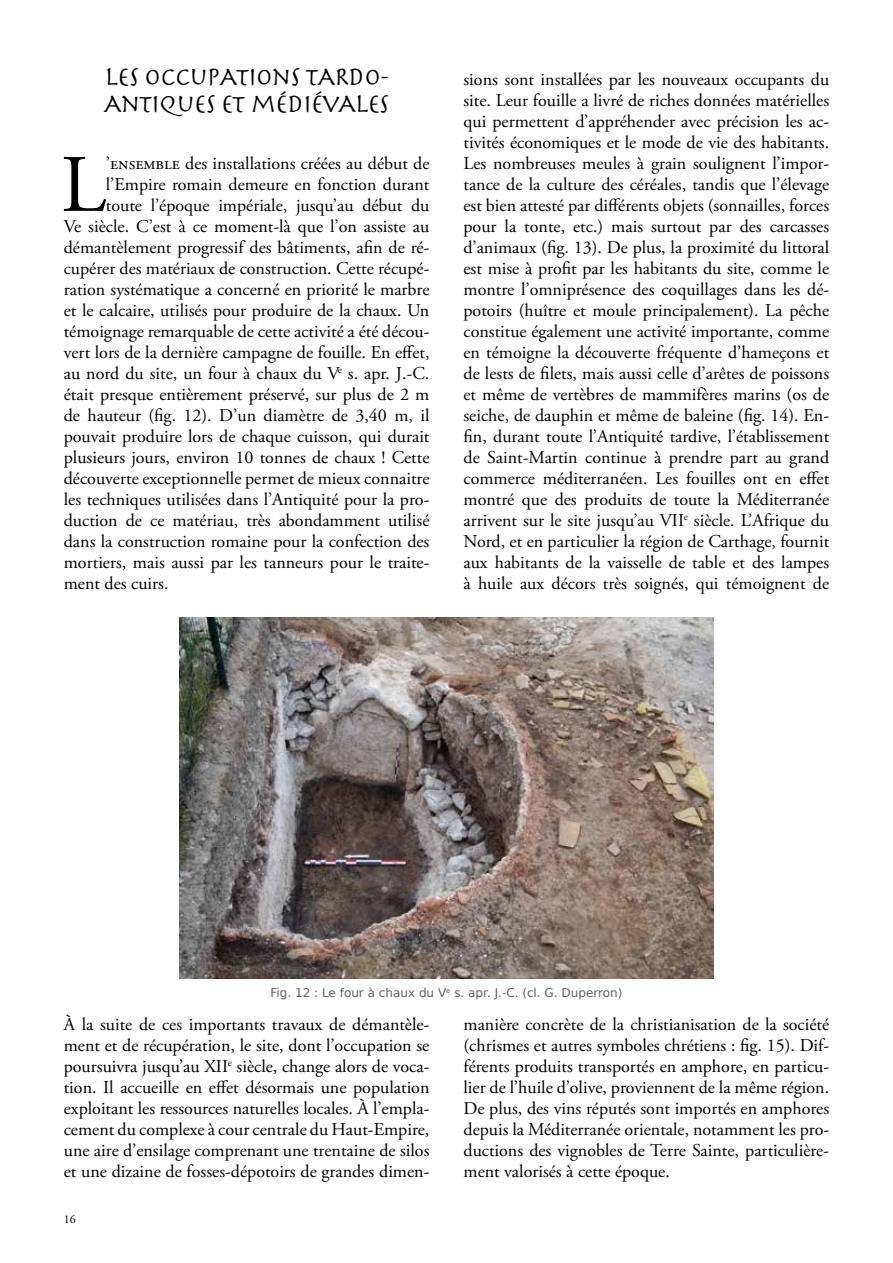
<style>
.page{position:relative;width:893px;height:1263px;background:#fff}
.page>*{position:absolute;margin:0;border:0;box-sizing:border-box;transform-origin:0 0}
.t1{font:81.3px "Adobe Garamond Pro";color:#000}
.t2{font:27px/27px "Herculanum";letter-spacing:-.05em;color:#000}
.t3{font:18px/21px "Adobe Garamond Pro";color:#000;text-align:justify}
.t4{font:12px "DejaVu Sans";color:#5f6062}
.t5{font:12px "Adobe Garamond Pro";color:#000}
</style>
<div class="page">
<img style="left:179px;top:617px;width:535px;height:362px">
<h2 class="t2" style="left:104px;top:63px;width:287px">LES OCCUPATIONS TARDO-<br>ANTIQUES ET MÉDIÉVALES</h2>
<h1 class="t1" style="left:61px;top:136px;width:46px">L</h1>
<p class="t3" style="left:106px;top:153px;width:325px">’ensemble des installations créées au début de</p>
<p class="t3" style="left:106px;top:174px;width:325px">l’Empire romain demeure en fonction durant</p>
<p class="t3" style="left:106px;top:195px;width:325px">toute l’époque impériale, jusqu’au début du</p>
<p class="t3" style="left:64px;top:216px;width:367px">Ve siècle. C’est à ce moment-là que l’on assiste au</p>
<p class="t3" style="left:64px;top:237px;width:367px">démantèlement progressif des bâtiments, afin de ré-</p>
<p class="t3" style="left:64px;top:258px;width:367px">cupérer des matériaux de construction. Cette récupé-</p>
<p class="t3" style="left:64px;top:279px;width:367px">ration systématique a concerné en priorité le marbre</p>
<p class="t3" style="left:64px;top:300px;width:367px">et le calcaire, utilisés pour produire de la chaux. Un</p>
<p class="t3" style="left:64px;top:321px;width:367px">témoignage remarquable de cette activité a été décou-</p>
<p class="t3" style="left:64px;top:342px;width:367px">vert lors de la dernière campagne de fouille. En effet,</p>
<p class="t3" style="left:64px;top:363px;width:367px">au nord du site, un four à chaux du V<sup>e</sup> s. apr. J.-C.</p>
<p class="t3" style="left:64px;top:384px;width:367px">était presque entièrement préservé, sur plus de 2 m</p>
<p class="t3" style="left:64px;top:405px;width:367px">de hauteur (fig. 12). D’un diamètre de 3,40 m, il</p>
<p class="t3" style="left:64px;top:426px;width:367px">pouvait produire lors de chaque cuisson, qui durait</p>
<p class="t3" style="left:64px;top:447px;width:367px">plusieurs jours, environ 10 tonnes de chaux ! Cette</p>
<p class="t3" style="left:64px;top:468px;width:367px">découverte exceptionnelle permet de mieux connaitre</p>
<p class="t3" style="left:64px;top:489px;width:367px">les techniques utilisées dans l’Antiquité pour la pro-</p>
<p class="t3" style="left:64px;top:510px;width:367px">duction de ce matériau, très abondamment utilisé</p>
<p class="t3" style="left:64px;top:531px;width:367px">dans la construction romaine pour la confection des</p>
<p class="t3" style="left:64px;top:552px;width:367px">mortiers, mais aussi par les tanneurs pour le traite-</p>
<p class="t3" style="left:64px;top:573px;width:106px">ment des cuirs.</p>
<p class="t3" style="left:463px;top:69px;width:367px">sions sont installées par les nouveaux occupants du site. Leur fouille a livré de riches données matérielles qui permettent d’appréhender avec précision les ac&shy;tivités économiques et le mode de vie des habitants.<br>Les nombreuses meules à grain soulignent l’impor&shy;tance de la culture des céréales, tandis que l’élevage est bien attesté par différents objets (sonnailles, forces pour la tonte, etc.) mais surtout par des carcasses d’animaux (fig. 13). De plus, la proximité du littoral est mise à profit par les habitants du site, comme le montre l’omniprésence des coquillages dans les dé&shy;potoirs (huître et moule principalement). La pêche constitue également une activité importante, comme en témoigne la découverte fréquente d’hameçons et de lests de filets, mais aussi celle d’arêtes de poissons et même de vertèbres de mammifères marins (os de seiche, de dauphin et même de baleine (fig. 14). En&shy;fin, durant toute l’Antiquité tardive, l’établissement de Saint-Martin continue à prendre part au grand commerce méditerranéen. Les fouilles ont en effet montré que des produits de toute la Méditerranée arrivent sur le site jusqu’au VII<sup>e</sup> siècle. L’Afrique du Nord, et en particulier la région de Carthage, fournit aux habitants de la vaisselle de table et des lampes à huile aux décors très soignés, qui témoignent de</p>
<p class="t4" style="left:271px;top:982px;width:353px">Fig. 12 : Le four à chaux du V<sup>e</sup> s. apr. J.-C. (cl. G. Duperron)</p>
<p class="t3" style="left:64px;top:1014px;width:367px">À la suite de ces importants travaux de démantèle&shy;ment et de récupération, le site, dont l’occupation se poursuivra jusqu’au XII<sup>e</sup> siècle, change alors de voca&shy;tion. Il accueille en effet désormais une population exploitant les ressources naturelles locales. À l’empla&shy;cement du complexe à cour centrale du Haut-Empire, une aire d’ensilage comprenant une trentaine de silos et une dizaine de fosses-dépotoirs de grandes dimen-</p>
<p class="t5" style="left:64px;top:1212px;width:13px">16</p>
<p class="t3" style="left:463px;top:1014px;width:367px">manière concrète de la christianisation de la société (chrismes et autres symboles chrétiens : fig. 15). Dif&shy;férents produits transportés en amphore, en particu&shy;lier de l’huile d’olive, proviennent de la même région.<br>De plus, des vins réputés sont importés en amphores depuis la Méditerranée orientale, notamment les pro&shy;ductions des vignobles de Terre Sainte, particulière&shy;ment valorisés à cette époque.</p>
</div>
